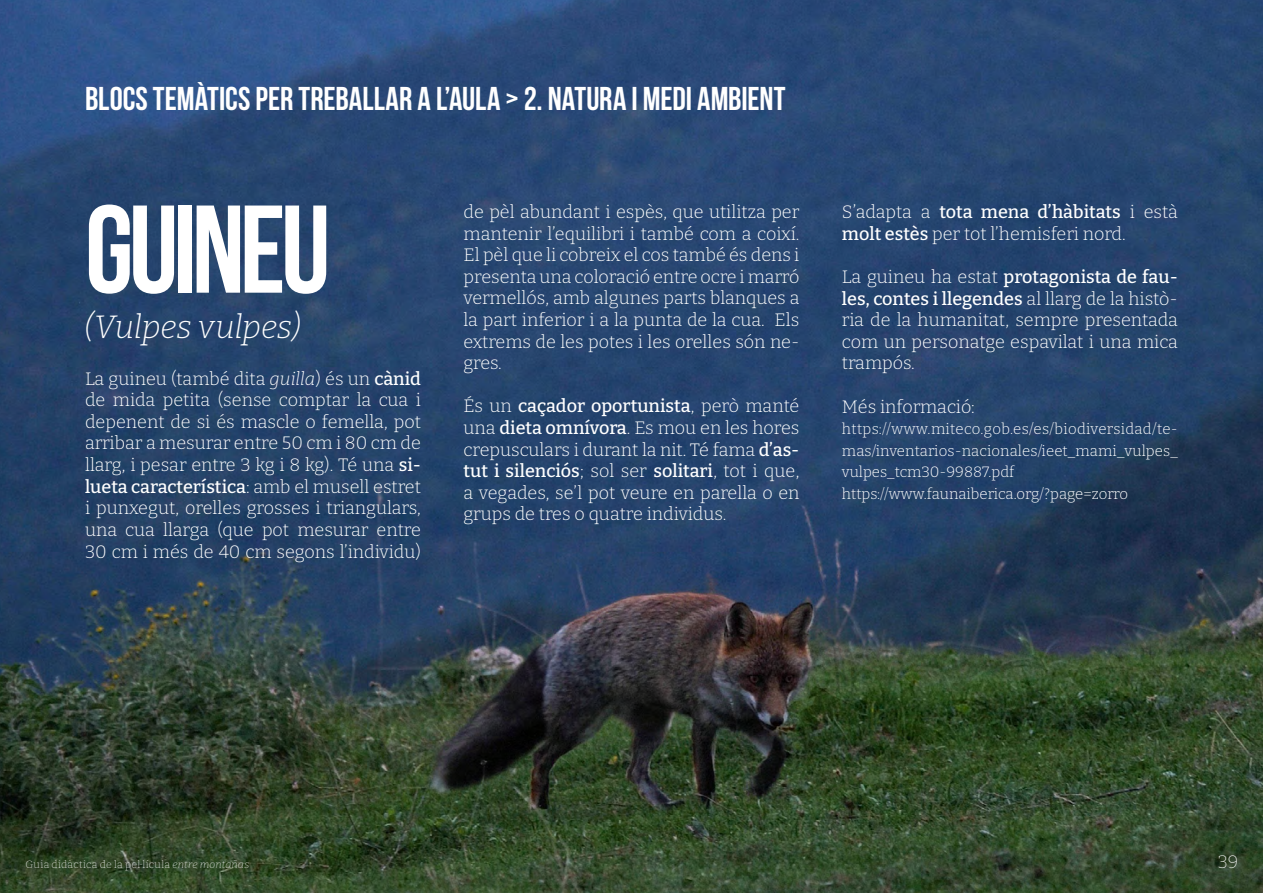
<style>
.page{position:relative;width:1263px;height:893px;background:#fff}
.page>*{position:absolute;margin:0;border:0;box-sizing:border-box;transform-origin:0 0}
.t1{font:700 124.5px "Bebas Neue";letter-spacing:-.04em;color:#fff}
.t2{font:700 33px "Bebas Neue";color:#fff}
.t3{font:italic 300 32.4px "Bitter";letter-spacing:-.01em;color:#fff}
.t4{font:300 18px/21.6px "Bitter";color:#fff;text-align:justify}
.t5{font:200 18px "Bitter";color:#fff}
.t6{font:300 15px/21.6px "Bitter";color:#fff;text-align:justify}
.t7{font:200 10.5px "Bitter";letter-spacing:.025em;color:#fff}
.s1{font-style:italic}
.s2{font-weight:500}
</style>
<div class="page">
<img style="left:0;top:0;width:1263px;height:893px">
<p class="t2" style="left:85px;top:80px;width:702px">BLOCS TEMÀTICS PER TREBALLAR A L’AULA &gt; 2. NATURA I MEDI AMBIENT</p>
<p class="t1" style="left:85px;top:181px;width:247px">GUINEU</p>
<p class="t3" style="left:85px;top:306px;width:216px">(Vulpes vulpes)</p>
<p class="t4" style="left:85px;top:367px;width:337px">La guineu (també dita <span class="s1">guilla</span>) és un <span class="s2">cànid </span>de mida petita (sense comptar la cua i depenent de si és mascle o femella, pot arribar a mesurar entre 50 cm i 80 cm de llarg, i pesar entre 3 kg i 8 kg). Té una <span class="s2">si&shy;lueta característica</span>: amb el musell estret i punxegut, orelles grosses i triangulars, una cua llarga (que pot mesurar entre 30 cm i més de 40 cm segons l’individu)</p>
<p class="t4" style="left:463px;top:201px;width:337px">de pèl abundant i espès, que utilitza per mantenir l’equilibri i també com a coixí.<br>El pèl que li cobreix el cos també és dens i presenta una coloració entre ocre i marró vermellós, amb algunes parts blanques a la part inferior i a la punta de la cua. Els extrems de les potes i les orelles són ne&shy;gres.</p>
<p class="t4" style="left:463px;top:395px;width:337px">És un <span class="s2">caçador oportunista</span>, però manté una <span class="s2">dieta omnívora</span>. Es mou en les hores crepusculars i durant la nit. Té fama <span class="s2">d’as&shy;tut i silenciós</span>; sol ser <span class="s2">solitari</span>, tot i que, a vegades, se’l pot veure en parella o en grups de tres o quatre individus.</p>
<p class="t4" style="left:842px;top:201px;width:337px">S’adapta a <span class="s2">tota mena d’hàbitats</span> i està <span class="s2">molt estès</span> per tot l’hemisferi nord.</p>
<p class="t4" style="left:842px;top:265px;width:337px">La guineu ha estat <span class="s2">protagonista de fau&shy;les, contes i llegendes</span> al llarg de la histò&shy;ria de la humanitat, sempre presentada com un personatge espavilat i una mica trampós.</p>
<p class="t4" style="left:842px;top:395px;width:134px">Més informació:</p>
<p class="t6" style="left:842px;top:418px;width:337px">https://www.miteco.gob.es/es/biodiversidad/te&shy;mas/inventarios-nacionales/ieet_mami_vulpes_ vulpes_tcm30-99887.pdf</p>
<p class="t6" style="left:842px;top:483px;width:288px">https://www.faunaiberica.org/?page=zorro</p>
<p class="t7" style="left:26px;top:857px;width:225px">Guia didàctica de la pel·lícula <span class="s1">entre montañas</span></p>
<p class="t5" style="left:1218px;top:850px;width:22px">39</p>
</div>
